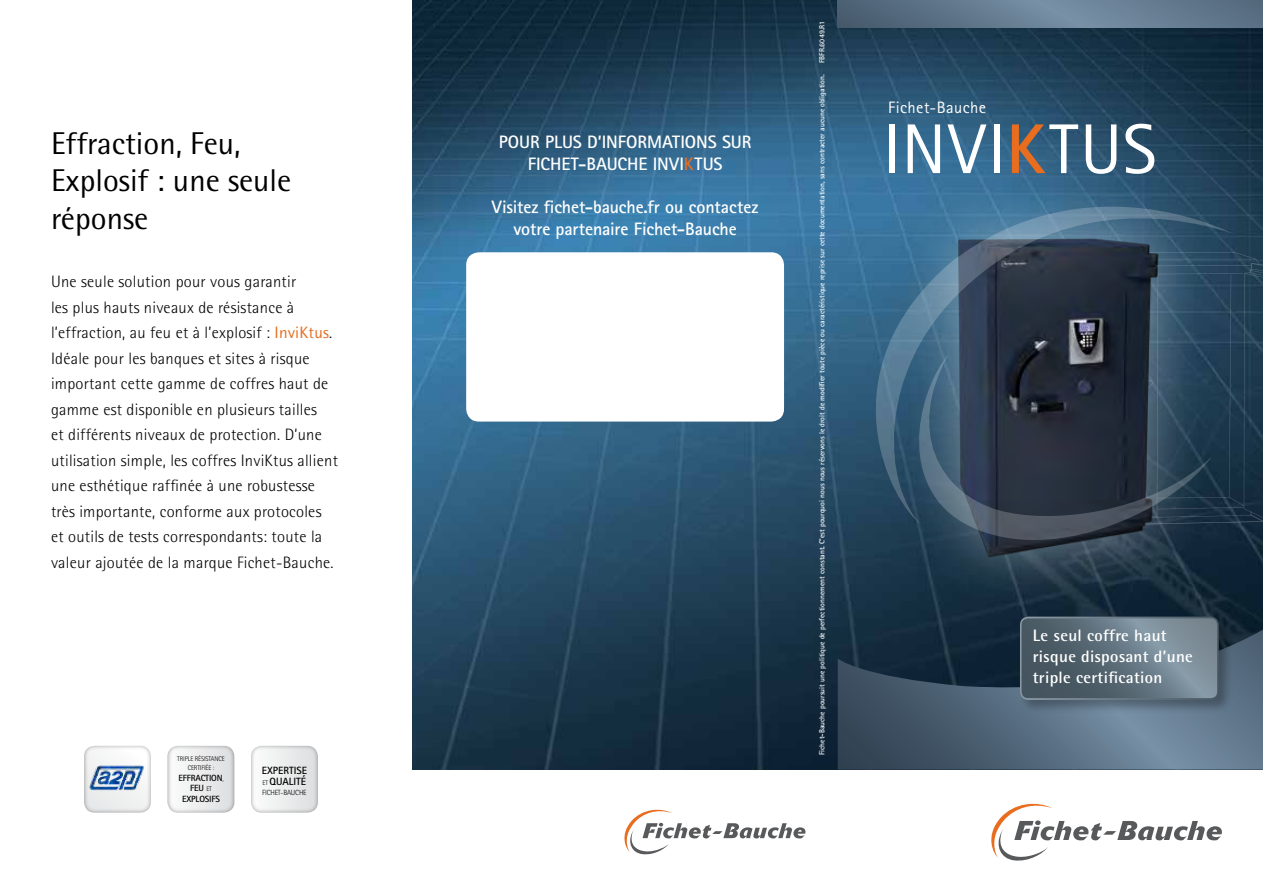
<style>
.page{position:relative;width:1263px;height:893px;background:#fff}
.page>*{position:absolute;margin:0;border:0;box-sizing:border-box;transform-origin:0 0}
.t1{font:70.5px "Rotis Sans Serif Std";letter-spacing:.03em;color:#fff}
.t2{font:31.5px/37.8px "Rotis Semi Sans Std";color:#000}
.t3{font:700 18px/21.6px "Rotis Sans Serif Std";letter-spacing:-.005em;color:#fff;text-align:center}
.t4{font:300 16.5px/25.5px "Rotis Semi Sans Std";letter-spacing:.015em;color:#000}
.t5{font:700 16.5px/21px "Rotis Semi Sans Std";letter-spacing:.02em;color:#fff}
.t6{font:16.5px "Rotis Sans Serif Std";letter-spacing:.025em;color:#fff}
.t7{font:700 10.5px/11.2px "Rotis Sans Serif Std";color:#000}
.t8{font:700 9px/10.5px "Rotis Sans Serif Std";letter-spacing:-.02em;color:#000;text-align:center}
.t9{font:700 7.5px "Rotis Sans Serif Std";color:#fff}
.t10{font:300 7.5px "Rotis Sans Serif Std";letter-spacing:-.02em;color:#000}
.t11{font:300 6.75px/9px "Rotis Sans Serif Std";letter-spacing:-.02em;color:#000;text-align:center}
.s1{font-weight:400;color:#e86d1f}
.s2{font-weight:300;font-size:6.75px}
.s3{color:#e86d1f}
.s4{font-weight:700;color:#e86d1f}
</style>
<div class="page">
<img style="left:412px;top:0;width:851px;height:770px">
<svg style="left:838px;top:630px;width:425px;height:140px;background:#44596c"></svg>
<svg style="left:991px;top:804px;width:231px;height:57px"></svg>
<svg style="left:624px;top:810px;width:181px;height:44px"></svg>
<svg style="left:838px;top:0;width:425px;height:27px;background:#62788d"></svg>
<svg style="left:1214px;top:263px;width:49px;height:271px;background:#1d384c"></svg>
<div style="left:466px;top:252px;width:318px;height:170px;background:#fff;border-radius:13px"></div>
<div style="left:899px;top:180px;width:315px;height:432px;background:#fff;opacity:.45"></div>
<img style="left:943px;top:541px;width:230px;height:30px">
<svg style="left:874px;top:205px;width:358px;height:319px;background:#38546b"></svg>
<svg style="left:891px;top:354px;width:320px;height:187px;background:#2f4051"></svg>
<div style="left:250px;top:743px;width:70px;height:70px;background:#000;opacity:.5"></div>
<div style="left:167px;top:743px;width:70px;height:70px;background:#000;opacity:.5"></div>
<div style="left:83px;top:743px;width:70px;height:70px;background:#000;opacity:.5"></div>
<img style="left:87px;top:762px;width:59px;height:32px">
<div style="left:1018px;top:615px;width:215px;height:100px;background:#000;opacity:.29"></div>
<svg style="left:1020px;top:617px;width:199px;height:83px;background:#637480"></svg>
<h2 class="t2" style="left:51px;top:124px;width:242px">Effraction, Feu,<br>Explosif : une seule réponse</h2>
<p class="t4" style="left:51px;top:269px;width:288px">Une seule solution pour vous garantir<br>les plus hauts niveaux de résistance à l’effraction, au feu et à l’explosif : <span class="s1">InviKtus</span>.<br>Idéale pour les banques et sites à risque important cette gamme de coffres haut de gamme est disponible en plusieurs tailles<br>et différents niveaux de protection. D’une utilisation simple, les coffres InviKtus allient une esthétique raffinée à une robustesse très importante, conforme aux protocoles et outils de tests correspondants: toute la valeur ajoutée de la marque Fichet-Bauche.</p>
<p class="t11" style="left:177px;top:755px;width:49px">TRIPLE RÉSISTANCE<br>CERTIFIÉE :</p>
<p class="t8" style="left:178px;top:772px;width:47px">EFFRACTION<span class="s2">,<br></span>FEU <span class="s2">ET<br></span>EXPLOSIFS</p>
<p class="t7" style="left:262px;top:764px;width:47px">EXPERTISE<br><span class="s2">ET</span> QUALITÉ</p>
<p class="t10" style="left:262px;top:788px;width:46px">FICHET-BAUCHE</p>
<p class="t3" style="left:499px;top:131px;width:254px">POUR PLUS D’INFORMATIONS SUR<br>FICHET-BAUCHE INVI<span class="s3">K</span>TUS</p>
<p class="t3" style="left:492px;top:196px;width:268px">Visitez fichet-bauche.fr ou contactez votre partenaire Fichet-Bauche</p>
<p class="t9" style="left:817px;top:63px;width:44px;rotate:-90deg">FBFR.6049.R1</p>
<p class="t9" style="left:817px;top:755px;width:682px;rotate:-90deg">Fichet-Bauche poursuit une politique de perfectionnement constant. C’est pourquoi nous nous réservons le droit de modifier toute pièce ou caractéristique reprise sur cette documentation, sans contracter aucune obligation.</p>
<p class="t6" style="left:888px;top:98px;width:100px">Fichet-Bauche</p>
<h1 class="t1" style="left:883px;top:108px;width:275px">INVI<span class="s4">K</span>TUS</h1>
<p class="t5" style="left:1033px;top:624px;width:162px">Le seul coffre haut risque disposant d’une triple certification</p>
</div>
